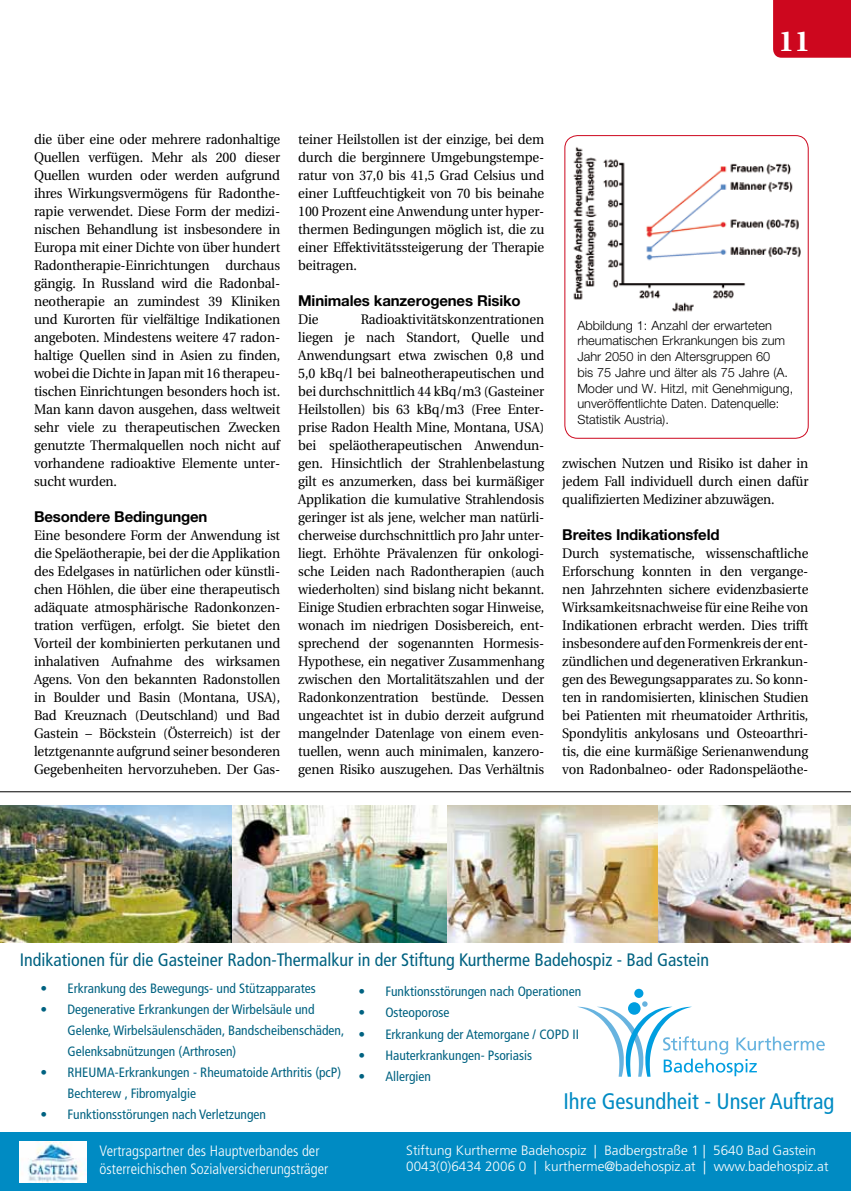
<style>
.page{position:relative;width:851px;height:1191px;background:#fff}
.page>*{position:absolute;margin:0;border:0;box-sizing:border-box;transform-origin:0 0}
.t1{font:700 28.5px "Utopia";color:#fff}
.t2{font:condensed 22.5px "Frutiger LT Std";color:#008bc3}
.t3{font:condensed 18px "Frutiger LT Std";color:#006281}
.t4{font:300 condensed 15px/18px "Frutiger LT Std";color:#fff}
.t5{font:700 15px "Helvetica Neue";letter-spacing:-.01em;color:#000}
.t6{font:13.8px/18px "Utopia";letter-spacing:-.01em;color:#000;text-align:justify;scale:.95 1}
.t7{font:condensed 13.5px/21px "Frutiger LT Std";color:#006281}
.t8{font:300 13.5px/16.2px "Frutiger LT Std";color:#fff}
.t9{font:300 12.75px/15.8px "Helvetica Neue";color:#000}
</style>
<div class="page">
<div style="left:773px;top:0;width:77px;height:58px;background:#cd071e"></div>
<hr style="left:0;top:791px;width:850px;height:1px;background:#000">
<img style="left:565px;top:139px;width:243px;height:173px">
<div style="left:564px;top:135px;width:244px;height:303px;border:1px solid #cd071e;border-radius:13px"></div>
<img style="left:0;top:805px;width:233px;height:137px">
<img style="left:446px;top:805px;width:404px;height:137px">
<img style="left:233px;top:805px;width:213px;height:137px">
<div style="left:0;top:1132px;width:850px;height:59px;background:#008bc3"></div>
<div style="left:634px;top:988px;width:9px;height:10px;background:#009ee0;border-radius:50%"></div>
<svg style="left:577px;top:1001px;width:247px;height:75px"></svg>
<img style="left:20px;top:1141px;width:67px;height:41px">
<h1 class="t1" style="left:778px;top:25px;width:33px">11</h1>
<p class="t6" style="left:34px;top:131px;width:260px">die über eine oder mehrere radonhaltige Quellen verfügen. Mehr als 200 dieser Quellen wurden oder werden aufgrund ihres Wirkungsvermögens für Radonthe&shy;rapie verwendet. Diese Form der medizi&shy;nischen Behandlung ist insbesondere in Europa mit einer Dichte von über hundert Radontherapie-Einrichtungen durchaus gängig. In Russland wird die Radonbal&shy;neotherapie an zumindest 39 Kliniken und Kurorten für vielfältige Indikationen angeboten. Mindestens weitere 47 radon&shy;haltige Quellen sind in Asien zu finden, wobei die Dichte in Japan mit 16 therapeu&shy;tischen Einrichtungen besonders hoch ist.<br>Man kann davon ausgehen, dass weltweit sehr viele zu therapeutischen Zwecken genutzte Thermalquellen noch nicht auf vorhandene radioaktive Elemente unter&shy;sucht wurden.</p>
<p class="t5" style="left:34px;top:507px;width:175px">Besondere Bedingungen</p>
<p class="t6" style="left:34px;top:527px;width:260px">Eine besondere Form der Anwendung ist die Speläotherapie, bei der die Applikation des Edelgases in natürlichen oder künstli&shy;chen Höhlen, die über eine therapeutisch adäquate atmosphärische Radonkonzen&shy;tration verfügen, erfolgt. Sie bietet den Vorteil der kombinierten perkutanen und inhalativen Aufnahme des wirksamen Agens. Von den bekannten Radonstollen in Boulder und Basin (Montana, USA), Bad Kreuznach (Deutschland) und Bad Gastein – Böckstein (Österreich) ist der letztgenannte aufgrund seiner besonderen Gegebenheiten hervorzuheben. Der Gas-</p>
<p class="t6" style="left:298px;top:130px;width:260px">teiner Heilstollen ist der einzige, bei dem durch die berginnere Umgebungstempe&shy;ratur von 37,0 bis 41,5 Grad Celsius und einer Luftfeuchtigkeit von 70 bis beinahe 100 Prozent eine Anwendung unter hyper&shy;thermen Bedingungen möglich ist, die zu einer Effektivitätssteigerung der Therapie beitragen.</p>
<p class="t5" style="left:298px;top:291px;width:224px">Minimales kanzerogenes Risiko</p>
<p class="t6" style="left:298px;top:311px;width:23px">Die</p>
<p class="t6" style="left:298px;top:311px;width:260px;text-align:left;text-indent:63px">Radioaktivitätskonzentrationen liegen je nach Standort, Quelle und Anwendungsart etwa zwischen 0,8 und 5,0 kBq/l bei balneotherapeutischen und bei durchschnittlich 44 kBq/m3 (Gasteiner Heilstollen) bis 63 kBq/m3 (Free Enter&shy;prise Radon Health Mine, Montana, USA) bei speläotherapeutischen Anwendun&shy;gen. Hinsichtlich der Strahlenbelastung gilt es anzumerken, dass bei kurmäßiger Applikation die kumulative Strahlendosis geringer ist als jene, welcher man natürli&shy;cherweise durchschnittlich pro Jahr unter&shy;liegt. Erhöhte Prävalenzen für onkologi&shy;sche Leiden nach Radontherapien (auch wiederholten) sind bislang nicht bekannt.<br>Einige Studien erbrachten sogar Hinweise, wonach im niedrigen Dosisbereich, ent&shy;sprechend der sogenannten Hormesis-Hypothese, ein negativer Zusammenhang zwischen den Mortalitätszahlen und der Radonkonzentration bestünde. Dessen ungeachtet ist in dubio derzeit aufgrund mangelnder Datenlage von einem even&shy;tuellen, wenn auch minimalen, kanzero&shy;genen Risiko auszugehen. Das Verhältnis</p>
<p class="t9" style="left:577px;top:317px;width:217px">Abbildung 1: Anzahl der erwarteten rheumatischen Erkrankungen bis zum Jahr 2050 in den Altersgruppen 60<br>bis 75 Jahre und älter als 75 Jahre (A.<br>Moder und W. Hitzl, mit Genehmigung, unveröffentlichte Daten. Datenquelle:<br>Statistik Austria).</p>
<p class="t6" style="left:562px;top:454px;width:260px">zwischen Nutzen und Risiko ist daher in jedem Fall individuell durch einen dafür qualifizierten Mediziner abzuwägen.</p>
<p class="t5" style="left:562px;top:525px;width:159px">Breites Indikationsfeld</p>
<p class="t6" style="left:562px;top:545px;width:260px">Durch systematische, wissenschaftliche Erforschung konnten in den vergange&shy;nen Jahrzehnten sichere evidenzbasierte Wirksamkeitsnachweise für eine Reihe von Indikationen erbracht werden. Dies trifft insbesondere auf den Formenkreis der ent&shy;zündlichen und degenerativen Erkrankun&shy;gen des Bewegungsapparates zu. So konn&shy;ten in randomisierten, klinischen Studien bei Patienten mit rheumatoider Arthritis, Spondylitis ankylosans und Osteoarthri&shy;tis, die eine kurmäßige Serienanwendung von Radonbalneo- oder Radonspeläothe-</p>
<h3 class="t3" style="left:20px;top:949px;width:690px">Indikationen für die Gasteiner Radon-Thermalkur in der Stiftung Kurtherme Badehospiz - Bad Gastein</h3>
<p class="t7" style="left:40px;top:978px;width:277px">• Erkrankung des Bewegungs- und Stützapparates</p>
<p class="t7" style="left:67px;top:999px;width:278px;text-indent:-27px">• Degenerative Erkrankungen der Wirbelsäule und<br>Gelenke, Wirbelsäulenschäden, Bandscheibenschäden,<br>Gelenksabnützungen (Arthrosen)</p>
<p class="t7" style="left:67px;top:1062px;width:275px;text-indent:-27px">• RHEUMA-Erkrankungen - Rheumatoide Arthritis (pcP)<br>Bechterew , Fibromyalgie</p>
<p class="t7" style="left:40px;top:1104px;width:227px">• Funktionsstörungen nach Verletzungen</p>
<p class="t4" style="left:100px;top:1141px;width:230px">Vertragspartner des Hauptverbandes der österreichischen Sozialversicherungsträger</p>
<p class="t7" style="left:358px;top:981px;width:224px">• Funktionsstörungen nach Operationen</p>
<p class="t7" style="left:358px;top:1002px;width:93px">• Osteoporose</p>
<p class="t7" style="left:358px;top:1023px;width:222px">• Erkrankung der Atemorgane / COPD II</p>
<p class="t7" style="left:358px;top:1044px;width:175px">• Hauterkrankungen- Psoriasis</p>
<p class="t7" style="left:358px;top:1065px;width:74px">• Allergien</p>
<h2 class="t2" style="left:563px;top:1088px;width:272px">Ihre Gesundheit - Unser Auftrag</h2>
<p class="t8" style="left:406px;top:1142px;width:423px">Stiftung Kurtherme Badehospiz | Badbergstraße 1 | 5640 Bad Gastein<br>0043(0)6434 2006 0 | kurtherme@badehospiz.at | www.badehospiz.at</p>
</div>
